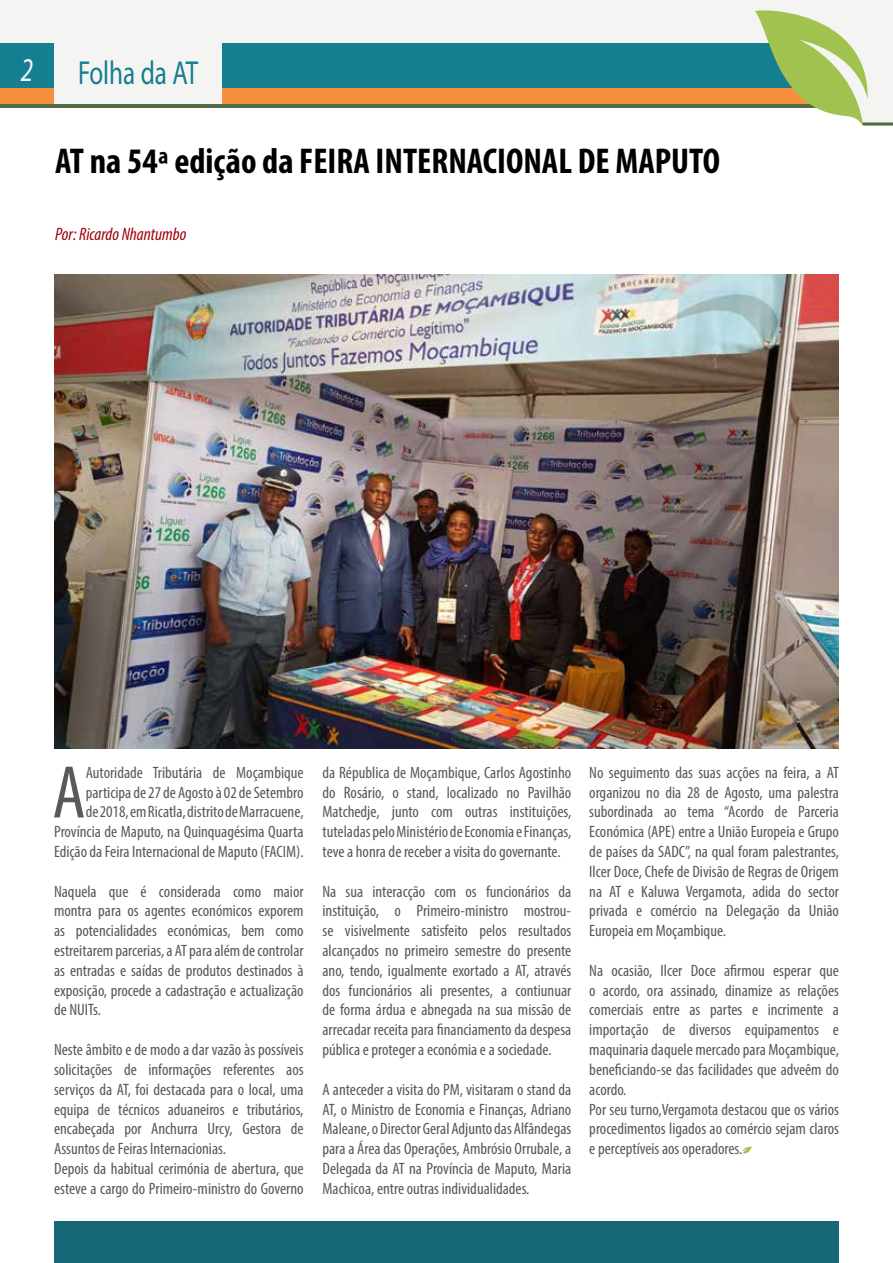
<style>
.page{position:relative;width:893px;height:1263px;background:#fff}
.page>*{position:absolute;margin:0;border:0;box-sizing:border-box;transform-origin:0 0}
.t1{font:condensed 75.3px "Myriad Pro";color:#58595b}
.t2{font:700 condensed 36px "Myriad Pro";color:#000}
.t3{font:33.3px "Myriad Pro";color:#157e91;scale:.75 1}
.t4{font:italic 33.3px "Myriad Pro";color:#f0f9fd;scale:.75 1}
.t5{font:italic condensed 18px "Myriad Pro";color:#9f0009}
.t6{font:condensed 16.5px/19.8px "Myriad Pro";color:#58595b;text-align:justify}
</style>
<div class="page">
<div style="left:0;top:0;width:755px;height:108px;background:#f4f4f3"></div>
<div style="left:54px;top:1221px;width:785px;height:42px;background:#176876"></div>
<div style="left:222px;top:44px;width:572px;height:44px;background:#157e91"></div>
<div style="left:0;top:44px;width:54px;height:44px;background:#157e91"></div>
<div style="left:222px;top:88px;width:594px;height:16px;background:#f6903e"></div>
<div style="left:0;top:88px;width:54px;height:16px;background:#f6903e"></div>
<hr style="left:0;top:104px;width:826px;height:3px;background:#546a44">
<svg style="left:755px;top:0;width:138px;height:126px"></svg>
<svg style="left:742px;top:1146px;width:10px;height:8px"></svg>
<img style="left:54px;top:275px;width:785px;height:473px">
<h3 class="t4" style="left:21px;top:49px;width:18px">2</h3>
<h3 class="t3" style="left:78px;top:53px;width:162px">Folha da AT</h3>
<h2 class="t2" style="left:55px;top:138px;width:667px">AT na 54ª edição da FEIRA INTERNACIONAL DE MAPUTO</h2>
<p class="t5" style="left:55px;top:223px;width:133px">Por: Ricardo Nhantumbo</p>
<p class="t6" style="left:54px;top:762px;width:251px;text-align:right">Autoridade Tributária de Moçambique participa de 27 de Agosto à 02 de Setembro<br>de 2018, em Ricatla, distrito de Marracuene, Província de Maputo, na Quinquagésima Quarta Edição da Feira Internacional de Maputo (FACIM).</p>
<p class="t6" style="left:54px;top:881px;width:251px">Naquela que é considerada como maior montra para os agentes económicos exporem as potencialidades económicas, bem como estreitarem parcerias, a AT para além de controlar as entradas e saídas de produtos destinados à exposição, procede a cadastração e actualização de NUITs.</p>
<p class="t6" style="left:54px;top:1039px;width:251px;text-align:left">Neste âmbito e de modo a dar vazão às possíveis solicitações de informações referentes aos serviços da AT, foi destacada para o local, uma equipa de técnicos aduaneiros e tributários, encabeçada por Anchurra Urcy, Gestora de Assuntos de Feiras Internacionias.<br>Depois da habitual cerimónia de abertura, que esteve a cargo do Primeiro-ministro do Governo</p>
<h1 class="t1" style="left:52px;top:747px;width:35px">A</h1>
<p class="t6" style="left:322px;top:762px;width:250px">da Républica de Moçambique, Carlos Agostinho do Rosário, o stand, localizado no Pavilhão Matchedje, junto com outras instituições, tuteladas pelo Ministério de Economia e Finanças, teve a honra de receber a visita do governante.</p>
<p class="t6" style="left:322px;top:881px;width:250px">Na sua interacção com os funcionários da instituição, o Primeiro-ministro mostrou&shy;se visivelmente satisfeito pelos resultados alcançados no primeiro semestre do presente ano, tendo, igualmente exortado a AT, através dos funcionários ali presentes, a contiunuar de forma árdua e abnegada na sua missão de arrecadar receita para financiamento da despesa pública e proteger a económia e a sociedade.</p>
<p class="t6" style="left:322px;top:1079px;width:250px">A anteceder a visita do PM, visitaram o stand da AT, o Ministro de Economia e Finanças, Adriano Maleane, o Director Geral Adjunto das Alfândegas para a Área das Operações, Ambrósio Orrubale, a Delegada da AT na Província de Maputo, Maria Machicoa, entre outras individualidades.</p>
<p class="t6" style="left:589px;top:762px;width:251px">No seguimento das suas acções na feira, a AT organizou no dia 28 de Agosto, uma palestra subordinada ao tema “Acordo de Parceria Económica (APE) entre a União Europeia e Grupo de países da SADC”, na qual foram palestrantes, Ilcer Doce, Chefe de Divisão de Regras de Origem na AT e Kaluwa Vergamota, adida do sector privada e comércio na Delegação da União Europeia em Moçambique.</p>
<p class="t6" style="left:589px;top:960px;width:251px;text-align:left">Na ocasião, Ilcer Doce afirmou esperar que o acordo, ora assinado, dinamize as relações comerciais entre as partes e incrimente a importação de diversos equipamentos e maquinaria daquele mercado para Moçambique, beneficiando-se das facilidades que adveêm do acordo.<br>Por seu turno,Vergamota destacou que os vários procedimentos ligados ao comércio sejam claros e perceptíveis aos operadores.</p>
</div>
